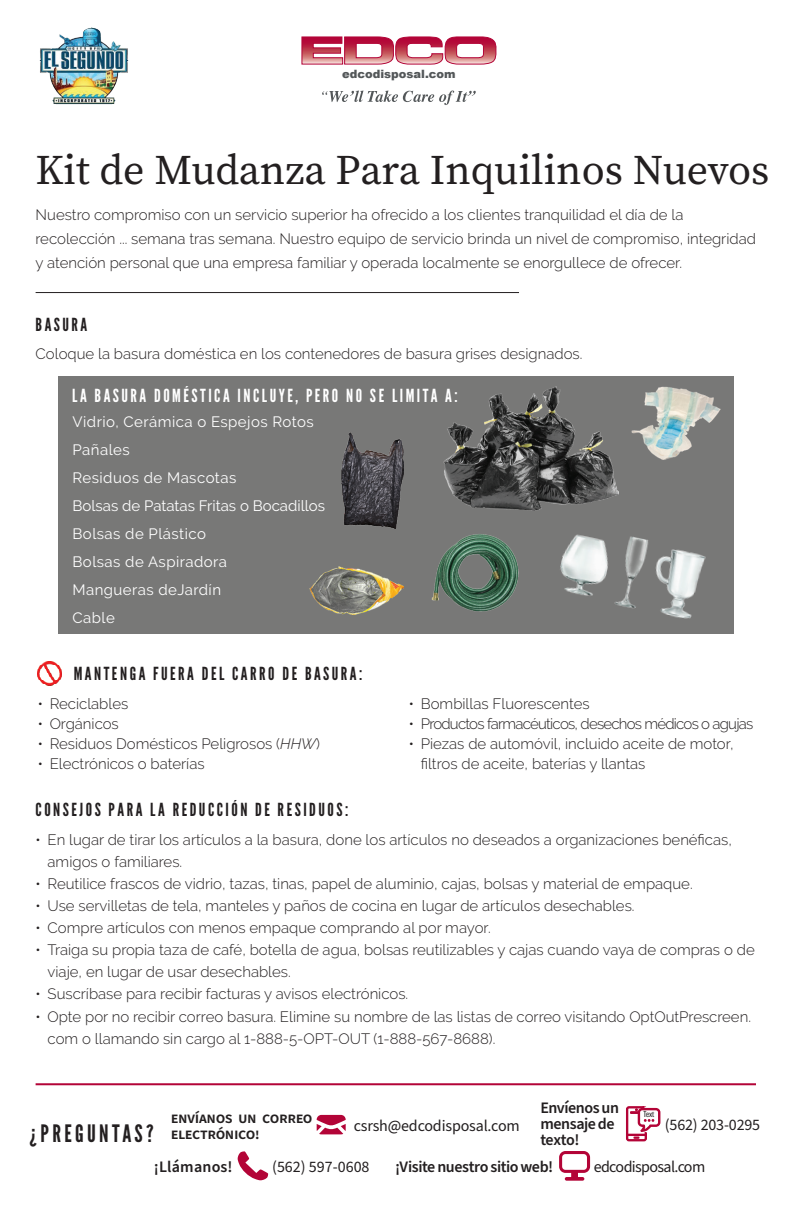
<style>
.page{position:relative;width:792px;height:1224px;background:#fff}
.page>*{position:absolute;margin:0;border:0;box-sizing:border-box;transform-origin:0 0}
.t1{font:42px "Source Serif Pro";color:#231f20}
.t2{font:24px "League Gothic";letter-spacing:.14em;color:#231f20}
.t3{font:18px "League Gothic";letter-spacing:.14em;color:#231f20}
.t4{font:18px "League Gothic";letter-spacing:.14em;color:#fff}
.t5{font:600 16px/16px "Source Sans Pro";letter-spacing:-.025em;color:#231f20}
.t6{font:16px "Source Sans Pro";letter-spacing:-.01em;color:#231f20}
.t7{font:16px "Source Sans Pro";letter-spacing:-.04em;color:#231f20}
.t8{font:300 15px/22px "Raleway";color:#231f20}
.t9{font:15px/28px "Raleway";letter-spacing:.03em;color:#fff}
.t10{font:300 15px "Raleway";letter-spacing:-.05em;color:#231f20}
.t11{font:900 11.4px "Arial";color:#535759}
.t12{font:200 8px "Balboa";color:#231f20}
.s1{font-style:italic}
</style>
<div class="page">
<hr style="left:36px;top:292px;width:483px;height:1px;background:#231f20">
<div style="left:58px;top:377px;width:676px;height:257px;background:#787877"></div>
<img style="left:560px;top:534px;width:146px;height:85px">
<img style="left:631px;top:386px;width:90px;height:74px">
<img style="left:431px;top:534px;width:88px;height:78px">
<img style="left:38px;top:662px;width:24px;height:23px">
<img style="left:443px;top:386px;width:175px;height:124px">
<img style="left:310px;top:566px;width:94px;height:49px">
<img style="left:341px;top:433px;width:63px;height:96px">
<svg style="left:317px;top:1115px;width:29px;height:19px"></svg>
<svg style="left:626px;top:1106px;width:35px;height:36px"></svg>
<svg style="left:559px;top:1151px;width:31px;height:30px"></svg>
<svg style="left:238px;top:1151px;width:30px;height:29px"></svg>
<hr style="left:36px;top:1083px;width:720px;height:2px;background:#b30437">
<svg style="left:302px;top:36px;width:195px;height:28px"></svg>
<svg style="left:322px;top:91px;width:154px;height:14px"></svg>
<img style="left:39px;top:27px;width:90px;height:78px">
<p class="t11" style="left:342px;top:66px;width:115px">edcodisposal.com</p>
<h1 class="t1" style="left:36px;top:142px;width:735px">Kit de Mudanza Para Inquilinos Nuevos</h1>
<p class="t8" style="left:36px;top:203px;width:722px;line-height:24px">Nuestro compromiso con un servicio superior ha ofrecido a los clientes tranquilidad el día de la recolección ... semana tras semana. Nuestro equipo de servicio brinda un nivel de compromiso, integridad y atención personal que una empresa familiar y operada localmente se enorgullece de ofrecer.</p>
<p class="t3" style="left:36px;top:314px;width:53px">BASURA</p>
<p class="t8" style="left:36px;top:343px;width:548px">Coloque la basura doméstica en los contenedores de basura grises designados.</p>
<p class="t4" style="left:72px;top:385px;width:387px">LA BASURA DOMÉSTICA INCLUYE, PERO NO SE LIMITA A:</p>
<p class="t9" style="left:73px;top:408px;width:254px">Vidrio, Cerámica o Espejos Rotos<br>Pañales<br>Residuos de Mascotas<br>Bolsas de Patatas Fritas o Bocadillos<br>Bolsas de Plástico<br>Bolsas de Aspiradora<br>Mangueras deJardín<br>Cable</p>
<p class="t3" style="left:74px;top:663px;width:290px">MANTENGA FUERA DEL CARRO DE BASURA:</p>
<p class="t8" style="left:38px;top:693px;width:92px">• Reciclables</p>
<p class="t8" style="left:38px;top:713px;width:83px">• Orgánicos</p>
<p class="t8" style="left:38px;top:733px;width:284px">• Residuos Domésticos Peligrosos (<span class="s1">HHW</span>)</p>
<p class="t8" style="left:38px;top:753px;width:168px">• Electrónicos o baterías</p>
<p class="t3" style="left:36px;top:799px;width:314px">CONSEJOS PARA LA REDUCCIÓN DE RESIDUOS:</p>
<p class="t8" style="left:409px;top:693px;width:182px">• Bombillas Fluorescentes</p>
<p class="t10" style="left:409px;top:715px;width:346px">• Productos farmacéuticos, desechos médicos o agujas</p>
<p class="t8" style="left:421px;top:734px;width:315px;line-height:20px;text-indent:-12px">• Piezas de automóvil, incluido aceite de motor, filtros de aceite, baterías y llantas</p>
<p class="t8" style="left:48px;top:829px;width:686px;text-indent:-12px">• En lugar de tirar los artículos a la basura, done los artículos no deseados a organizaciones benéficas, amigos o familiares.</p>
<p class="t8" style="left:36px;top:873px;width:659px">• Reutilice frascos de vidrio, tazas, tinas, papel de aluminio, cajas, bolsas y material de empaque.</p>
<p class="t8" style="left:36px;top:895px;width:600px">• Use servilletas de tela, manteles y paños de cocina en lugar de artículos desechables.</p>
<p class="t8" style="left:36px;top:917px;width:457px">• Compre artículos con menos empaque comprando al por mayor.</p>
<p class="t8" style="left:48px;top:939px;width:709px;text-indent:-12px">• Traiga su propia taza de café, botella de agua, bolsas reutilizables y cajas cuando vaya de compras o de viaje, en lugar de usar desechables.</p>
<p class="t8" style="left:36px;top:983px;width:374px">• Suscríbase para recibir facturas y avisos electrónicos.</p>
<p class="t8" style="left:48px;top:1005px;width:705px;text-indent:-12px">• Opte por no recibir correo basura. Elimine su nombre de las listas de correo visitando OptOutPrescreen. com o llamando sin cargo al 1-888-5-OPT-OUT (1-888-567-8688).</p>
<h2 class="t2" style="left:30px;top:1119px;width:126px">¿PREGUNTAS?</h2>
<p class="t5" style="left:540px;top:1100px;width:80px">Envíenos un mensaje de texto!</p>
<p class="t5" style="left:171px;top:1110px;width:143px">Envíanos un correo electrónico!</p>
<p class="t6" style="left:665px;top:1114px;width:97px">(562) 203-0295</p>
<p class="t12" style="left:644px;top:1110px;width:12px">Text</p>
<p class="t6" style="left:354px;top:1115px;width:168px">csrsh@edcodisposal.com</p>
<p class="t5" style="left:154px;top:1159px;width:80px">¡Llámanos!</p>
<p class="t6" style="left:272px;top:1156px;width:99px">(562) 597-0608</p>
<p class="t5" style="left:395px;top:1159px;width:160px">¡Visite nuestro sitio web!</p>
<p class="t7" style="left:594px;top:1156px;width:113px">edcodisposal.com</p>
</div>
